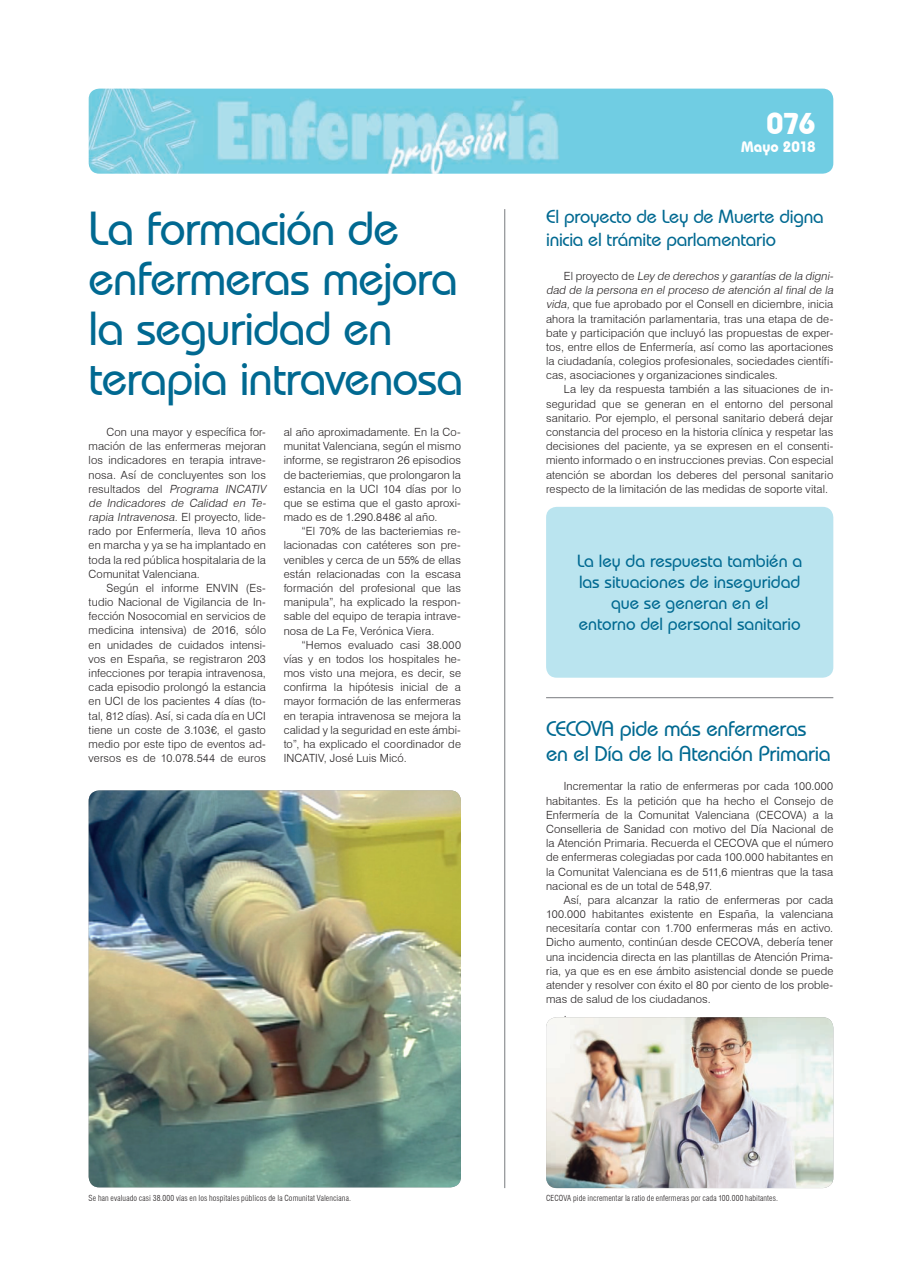
<style>
.page{position:relative;width:922px;height:1276px;background:#fff}
.page>*{position:absolute;margin:0;border:0;box-sizing:border-box;transform-origin:0 0}
.t1{font:500 47.5px/50px "Bauhaus IT Cby BT";letter-spacing:-.02em;color:#006991}
.t2{font:700 30px "Bauhaus IT Cby BT";color:#fff}
.t3{font:500 21.25px/25.5px "Bauhaus IT Cby BT";letter-spacing:-.015em;color:#006991}
.t4{font:500 18.75px/22.5px "Bauhaus IT Cby BT";letter-spacing:-.015em;color:#006991}
.t5{font:500 17.5px/21px "Bauhaus IT Cby BT";letter-spacing:-.005em;color:#006991;text-align:center}
.t6{font:700 15px "Bauhaus IT Cby BT";color:#fff}
.t7{font:300 11.25px/14.1px "Swiss 721 BT";letter-spacing:.01em;color:#231f20;text-align:justify}
.t8{font:300 condensed 8.12px "Swiss 721 BT";letter-spacing:.015em;color:#231f20}
.s1{font-style:italic}
</style>
<div class="page">
<img style="left:89px;top:89px;width:744px;height:85px">
<hr style="left:504px;top:209px;width:1px;height:979px;background:#939598">
<hr style="left:546px;top:697px;width:287px;height:1px;background:#939598">
<img style="left:89px;top:790px;width:372px;height:397px">
<img style="left:546px;top:1017px;width:287px;height:171px">
<div style="left:546px;top:507px;width:287px;height:170px;background:#bae4ef;border-radius:11px"></div>
<h1 class="t1" style="left:89px;top:203px;width:376px">La formación de enfermeras mejora la seguridad en terapia intravenosa</h1>
<p class="t7" style="left:89px;top:425px;width:181px;text-align:left;text-indent:18px">Con una mayor y específica for&shy;mación de las enfermeras mejoran los indicadores en terapia intrave&shy;nosa. Así de concluyentes son los re s u l t ad o s d e l <span class="s1">Programa INCATIV de Indicadores de Calidad en Te&shy;rapia Intravenosa</span>. E l p roye cto , l i d e - rado por Enfermería, lleva 10 años en marcha y ya se ha implantado en toda la red pública hospitalaria de la Comunitat Valenciana.</p>
<p class="t7" style="left:89px;top:581px;width:179px;text-indent:18px">Según el informe ENVIN (Es&shy;tudio Nacional de Vigilancia de In&shy;fección Nosocomial en servicios de medicina intensiva) de 2016, sólo en unidades de cuidados intensi&shy;vos en España, se registraron 203 infecciones por terapia intravenosa, cada episodio prolongó la estancia en UCI de los pacientes 4 días (to&shy;tal, 812 días). Así, si cada día en UCI tiene un coste de 3.103€, el gasto medio por este tipo de eventos ad&shy;versos es de 10.078.544 de euros</p>
<p class="t7" style="left:283px;top:425px;width:179px">al año aproximadamente. En la Co&shy;munitat Valenciana, según el mismo informe, se registraron 26 episodios de bacteriemias, que prolongaron la estancia en la UCI 104 días por lo que se estima que el gasto aproxi&shy;mado es de 1.290.848€ al año.</p>
<p class="t7" style="left:283px;top:524px;width:179px;text-indent:18px">“El 70% de las bacteriemias re&shy;lacionadas con catéteres son pre&shy;venibles y cerca de un 55% de ellas están relacionadas con la escasa formación del profesional que las manipula”, ha explicado la respon&shy;sable del equipo de terapia intrave&shy;nosa de La Fe, Verónica Viera.</p>
<p class="t7" style="left:283px;top:637px;width:179px;text-indent:18px">“Hemos evaluado casi 38.000 vías y en todos los hospitales he&shy;mos visto una mejora, es decir, se confirma la hipótesis inicial de a mayor formación de las enfermeras en terapia intravenosa se mejora la calidad y la seguridad en este ámbi&shy;to”, ha explicado el coordinador de INCATIV, José Luis Micó.</p>
<h2 class="t2" style="left:766px;top:105px;width:51px">076</h2>
<h3 class="t6" style="left:741px;top:137px;width:76px">Mayo 2018</h3>
<h3 class="t4" style="left:546px;top:205px;width:279px">El proyecto de Ley de Muerte digna inicia el trámite parlamentario</h3>
<p class="t7" style="left:546px;top:269px;width:291px;text-align:left;text-indent:18px">E l p r o y e c t o d e <span class="s1">Ley de derechos y garantías de la digni&shy;dad de la persona en el proceso de atención al final de la vida,</span> que fue aprobado por el Consell en diciembre, inicia ahora la tramitación parlamentaria, tras una etapa de de&shy;bate y participación que incluyó las propuestas de exper&shy;tos, entre ellos de Enfermería, así como las aportaciones la ciudadanía, colegios profesionales, sociedades científi&shy;cas, asociaciones y organizaciones sindicales.</p>
<p class="t7" style="left:546px;top:382px;width:289px;text-indent:18px">La ley da respuesta también a las situaciones de in&shy;seguridad que se generan en el entorno del personal sanitario. Por ejemplo, el personal sanitario deberá dejar constancia del proceso en la historia clínica y respetar las decisiones del paciente, ya se expresen en el consenti&shy;miento informado o en instrucciones previas. Con especial atención se abordan los deberes del personal sanitario respecto de la limitación de las medidas de soporte vital.</p>
<h3 class="t5" style="left:577px;top:550px;width:226px">La ley da respuesta también a las situaciones de inseguridad que se generan en el<br>entorno del personal sanitario</h3>
<h3 class="t3" style="left:546px;top:715px;width:286px">CECOVA pide más enfermeras en el Día de la Atención Primaria</h3>
<p class="t7" style="left:546px;top:779px;width:289px;text-indent:18px">Incrementar la ratio de enfermeras por cada 100.000 habitantes. Es la petición que ha hecho el Consejo de Enfermería de la Comunitat Valenciana (CECOVA) a la Conselleria de Sanidad con motivo del Día Nacional de la Atención Primaria. Recuerda el CECOVA que el número de enfermeras colegiadas por cada 100.000 habitantes en la Comunitat Valenciana es de 511,6 mientras que la tasa nacional es de un total de 548,97.</p>
<p class="t7" style="left:563px;top:892px;width:271px">Así, para alcanzar la ratio de enfermeras por cada</p>
<p class="t7" style="left:546px;top:907px;width:289px">100.000 habitantes existente en España, la valenciana</p>
<p class="t7" style="left:546px;top:921px;width:288px">necesitaría contar con 1.700 enfermeras más en activo.</p>
<p class="t7" style="left:546px;top:935px;width:288px">Dicho aumento, continúan desde CECOVA, debería tener</p>
<p class="t7" style="left:546px;top:949px;width:289px">una incidencia directa en las plantillas de Atención Prima-</p>
<p class="t7" style="left:546px;top:963px;width:289px">ria, ya que es en ese ámbito asistencial donde se puede</p>
<p class="t7" style="left:546px;top:978px;width:289px">atender y resolver con éxito el 80 por ciento de los proble-</p>
<p class="t7" style="left:546px;top:992px;width:166px">mas de salud de los ciudadanos.</p>
<p class="t7" style="left:563px;top:1006px;width:4px">.</p>
<p class="t8" style="left:89px;top:1192px;width:264px">Se han evaluado casi 38.000 vías en los hospitales públicos de la Comunitat Valenciana.</p>
<p class="t8" style="left:546px;top:1192px;width:233px">CECOVA pide incrementar la ratio de enfermeras por cada 100.000 habitantes.</p>
</div>
